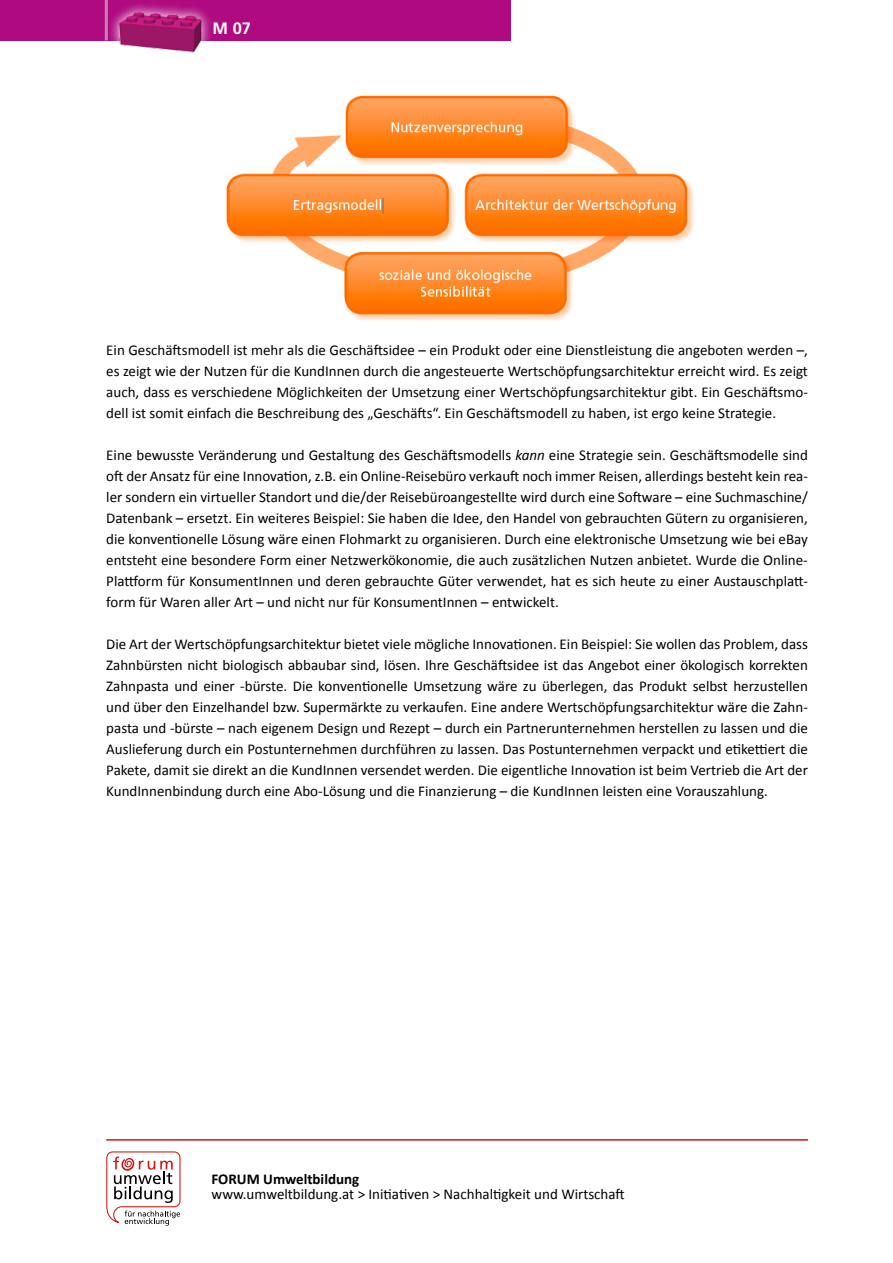
<style>
.page{position:relative;width:893px;height:1263px;background:#fff}
.page>*{position:absolute;margin:0;border:0;box-sizing:border-box;transform-origin:0 0}
.t1{font:700 16.5px "Frutiger LT Pro";color:#fff}
.t2{font:15px/21px "Calibri";color:#000;text-align:justify}
.t3{font:700 15px "Calibri";color:#000}
.s1{font-style:italic}
</style>
<div class="page">
<svg style="left:106px;top:1151px;width:75px;height:75px"></svg>
<hr style="left:106px;top:1139px;width:702px;height:2px;background:#cd1513">
<div style="left:0;top:0;width:510px;height:40px;background:#af0a7f"></div>
<hr style="left:105px;top:0;width:3px;height:40px;background:#cb7eb4">
<svg style="left:108px;top:4px;width:105px;height:37px"></svg>
<img style="left:118px;top:9px;width:87px;height:44px">
<img style="left:226px;top:95px;width:468px;height:226px">
<p class="t1" style="left:213px;top:19px;width:40px">M 07</p>
<p class="t2" style="left:106px;top:339px;width:703px">Ein Geschäftsmodell ist mehr als die Geschäftsidee – ein Produkt oder eine Dienstleistung die angeboten werden –, es zeigt wie der Nutzen für die KundInnen durch die angesteuerte Wertschöpfungsarchitektur erreicht wird. Es zeigt auch, dass es verschiedene Möglichkeiten der Umsetzung einer Wertschöpfungsarchitektur gibt. Ein Geschäftsmo&shy;dell ist somit einfach die Beschreibung des „Geschäfts“. Ein Geschäftsmodell zu haben, ist ergo keine Strategie.</p>
<p class="t2" style="left:106px;top:444px;width:703px">Eine bewusste Veränderung und Gestaltung des Geschäftsmodells <span class="s1">kann</span> eine Strategie sein. Geschäftsmodelle sind oft der Ansatz für eine Innovation, z.B. ein Online-Reisebüro verkauft noch immer Reisen, allerdings besteht kein rea&shy;ler sondern ein virtueller Standort und die/der Reisebüroangestellte wird durch eine Software – eine Suchmaschine/ Datenbank – ersetzt. Ein weiteres Beispiel: Sie haben die Idee, den Handel von gebrauchten Gütern zu organisieren, die konventionelle Lösung wäre einen Flohmarkt zu organisieren. Durch eine elektronische Umsetzung wie bei eBay entsteht eine besondere Form einer Netzwerkökonomie, die auch zusätzlichen Nutzen anbietet. Wurde die Online-Plattform für KonsumentInnen und deren gebrauchte Güter verwendet, hat es sich heute zu einer Austauschplatt&shy;form für Waren aller Art – und nicht nur für KonsumentInnen – entwickelt.</p>
<p class="t2" style="left:106px;top:633px;width:703px">Die Art der Wertschöpfungsarchitektur bietet viele mögliche Innovationen. Ein Beispiel: Sie wollen das Problem, dass Zahnbürsten nicht biologisch abbaubar sind, lösen. Ihre Geschäftsidee ist das Angebot einer ökologisch korrekten Zahnpasta und einer -bürste. Die konventionelle Umsetzung wäre zu überlegen, das Produkt selbst herzustellen und über den Einzelhandel bzw. Supermärkte zu verkaufen. Eine andere Wertschöpfungsarchitektur wäre die Zahn&shy;pasta und -bürste – nach eigenem Design und Rezept – durch ein Partnerunternehmen herstellen zu lassen und die Auslieferung durch ein Postunternehmen durchführen zu lassen. Das Postunternehmen verpackt und etikettiert die Pakete, damit sie direkt an die KundInnen versendet werden. Die eigentliche Innovation ist beim Vertrieb die Art der KundInnenbindung durch eine Abo-Lösung und die Finanzierung – die KundInnen leisten eine Vorauszahlung.</p>
<p class="t3" style="left:212px;top:1170px;width:149px">FORUM Umweltbildung</p>
<p class="t2" style="left:212px;top:1183px;width:415px">www.umweltbildung.at &gt; Initiativen &gt; Nachhaltigkeit und Wirtschaft</p>
</div>
